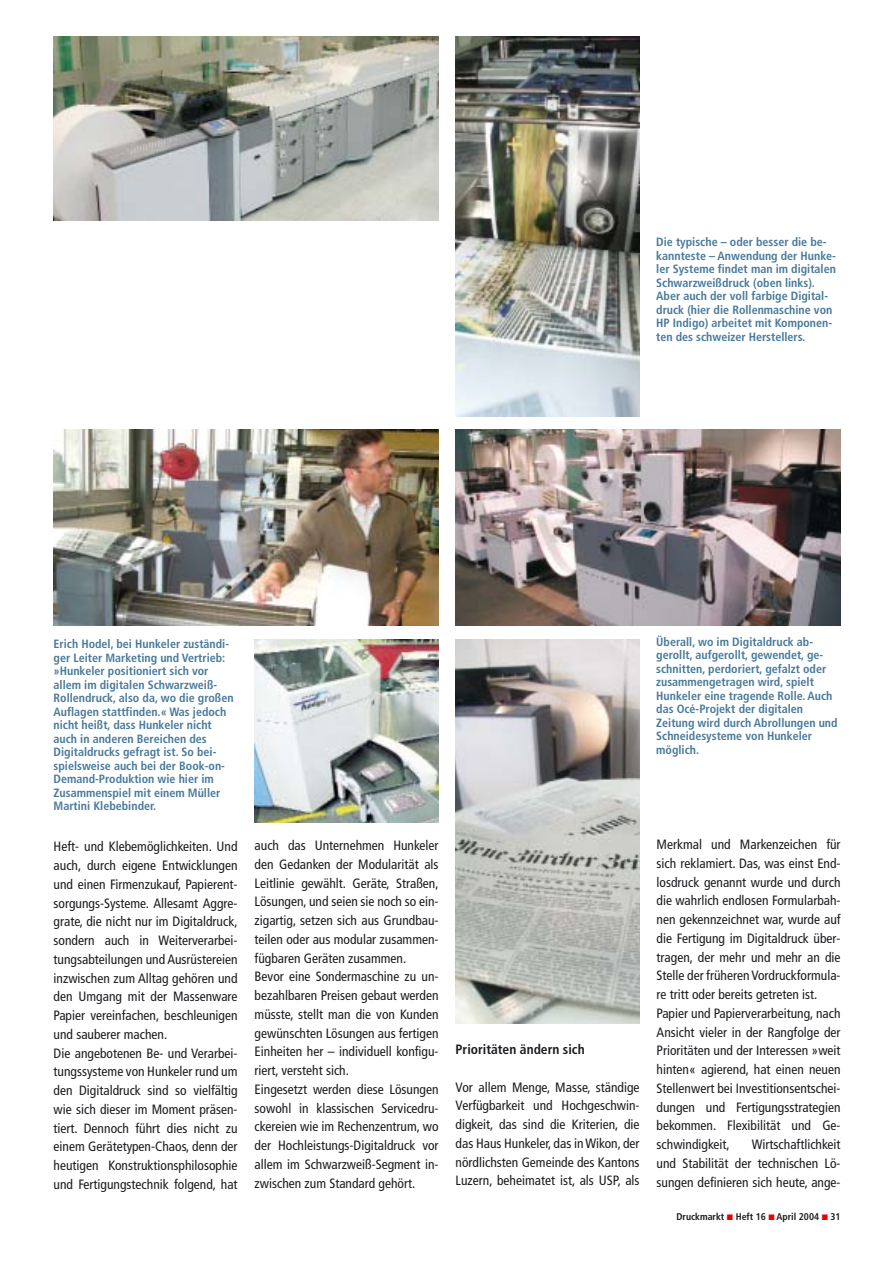
<style>
.page{position:relative;width:893px;height:1263px;background:#fff}
.page>*{position:absolute;margin:0;border:0;box-sizing:border-box;transform-origin:0 0}
.t1{font:condensed 13.5px/18.8px "Frutiger";color:#1b1c20}
.t2{font:700 condensed 13.5px "Frutiger";color:#1b1c20}
.t3{font:700 condensed 12px/13.5px "Frutiger";color:#497a9b}
.t4{font:700 condensed 9.75px "Frutiger";color:#1b1c20}
</style>
<div class="page">
<img style="left:455px;top:639px;width:184px;height:385px">
<img style="left:455px;top:429px;width:385px;height:196px">
<img style="left:54px;top:429px;width:384px;height:196px">
<img style="left:255px;top:639px;width:184px;height:184px">
<img style="left:455px;top:36px;width:184px;height:381px">
<img style="left:54px;top:36px;width:384px;height:184px">
<p class="t3" style="left:656px;top:236px;width:181px">Die typische – oder besser die be&shy;kannteste – Anwendung der Hunke&shy;ler Systeme findet man im digitalen Schwarzweißdruck (oben links).<br>Aber auch der voll farbige Digital&shy;druck (hier die Rollenmaschine von HP Indigo) arbeitet mit Komponen&shy;ten des schweizer Herstellers.</p>
<p class="t3" style="left:54px;top:638px;width:181px">Erich Hodel, bei Hunkeler zuständi&shy;ger Leiter Marketing und Vertrieb: »Hunkeler positioniert sich vor allem im digitalen Schwarzweiß-<br>Rollendruck, also da, wo die großen<br>Auflagen stattfinden.« Was jedoch nicht heißt, dass Hunkeler nicht auch in anderen Bereichen des<br>Digitaldrucks gefragt ist. So bei&shy;spielsweise auch bei der Book-on-<br>Demand-Produktion wie hier im<br>Zusammenspiel mit einem Müller<br>Martini Klebebinder.</p>
<p class="t3" style="left:656px;top:636px;width:183px">Überall, wo im Digitaldruck ab&shy;gerollt, aufgerollt, gewendet, ge&shy;schnitten, perdoriert, gefalzt oder zusammengetragen wird, spielt<br>Hunkeler eine tragende Rolle. Auch das Océ-Projekt der digitalen<br>Zeitung wird durch Abrollungen und<br>Schneidesysteme von Hunkeler möglich.</p>
<p class="t1" style="left:54px;top:838px;width:185px">Heft- und Klebemöglichkeiten. Und auch, durch eigene Entwicklungen und einen Firmenzukauf, Papierent&shy;sorgungs-Systeme. Allesamt Aggre&shy;grate, die nicht nur im Digitaldruck, sondern auch in Weiterverarbei&shy;tungsabteilungen und Ausrüstereien inzwischen zum Alltag gehören und den Umgang mit der Massenware Papier vereinfachen, beschleunigen und sauberer machen.<br>Die angebotenen Be- und Verarbei&shy;tungssysteme von Hunkeler rund um den Digitaldruck sind so vielfältig wie sich dieser im Moment präsen&shy;tiert. Dennoch führt dies nicht zu einem Gerätetypen-Chaos, denn der heutigen Konstruktionsphilosophie und Fertigungstechnik folgend, hat</p>
<p class="t1" style="left:254px;top:837px;width:185px">auch das Unternehmen Hunkeler den Gedanken der Modularität als Leitlinie gewählt. Geräte, Straßen, Lösungen, und seien sie noch so ein&shy;zigartig, setzen sich aus Grundbau&shy;teilen oder aus modular zusammen&shy;fügbaren Geräten zusammen.<br>Bevor eine Sondermaschine zu un&shy;bezahlbaren Preisen gebaut werden müsste, stellt man die von Kunden gewünschten Lösungen aus fertigen Einheiten her – individuell konfigu&shy;riert, versteht sich.<br>Eingesetzt werden diese Lösungen sowohl in klassischen Servicedru&shy;ckereien wie im Rechenzentrum, wo der Hochleistungs-Digitaldruck vor allem im Schwarzweiß-Segment in&shy;zwischen zum Standard gehört.</p>
<p class="t2" style="left:455px;top:1044px;width:131px">Prioritäten ändern sich</p>
<p class="t1" style="left:455px;top:1079px;width:185px;text-align:justify">Vor allem Menge, Masse, ständige Verfügbarkeit und Hochgeschwin&shy;digkeit, das sind die Kriterien, die das Haus Hunkeler, das in Wikon, der nördlichsten Gemeinde des Kantons Luzern, beheimatet ist, als USP, als</p>
<p class="t1" style="left:656px;top:836px;width:185px">Merkmal und Markenzeichen für sich reklamiert. Das, was einst End&shy;losdruck genannt wurde und durch die wahrlich endlosen Formularbah&shy;nen gekennzeichnet war, wurde auf die Fertigung im Digitaldruck über&shy;tragen, der mehr und mehr an die Stelle der früheren Vordruckformula&shy;re tritt oder bereits getreten ist.<br>Papier und Papierverarbeitung, nach Ansicht vieler in der Rangfolge der Prioritäten und der Interessen »weit hinten« agierend, hat einen neuen Stellenwert bei Investitionsentschei&shy;dungen und Fertigungsstrategien bekommen. Flexibilität und Ge&shy;schwindigkeit,</p>
<p class="t1" style="left:656px;top:1136px;width:185px;text-align:justify;text-indent:95px">Wirtschaftlichkeit und Stabilität der technischen Lö&shy;sungen definieren sich heute, ange-</p>
<p class="t4" style="left:676px;top:1212px;width:166px">Druckmarkt Heft 16 April 2004 31</p>
</div>
